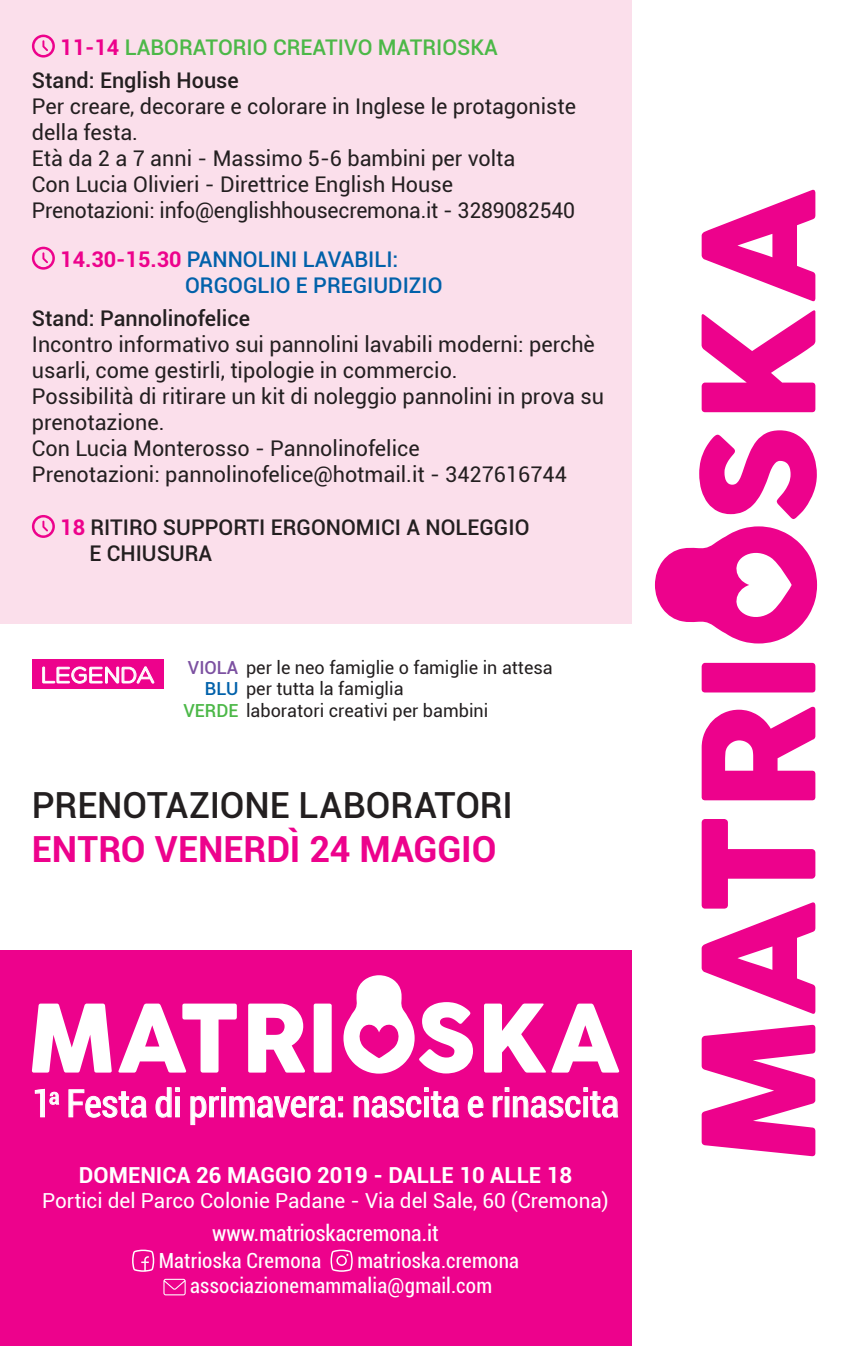
<style>
.page{position:relative;width:849px;height:1346px;background:#fff}
.page>*{position:absolute;margin:0;border:0;box-sizing:border-box;transform-origin:0 0}
.t1{font:condensed 38.02px "Roboto";letter-spacing:-.005em;color:#fff}
.t2{font:500 36px "Roboto";letter-spacing:-.005em;color:#231f20}
.t3{font:700 36px "Roboto";color:#ed028c}
.t4{font:24.75px "Hero";color:#fff}
.t5{font:700 22.05px "Roboto";color:#fff}
.t6{font:condensed 22.05px "Roboto";color:#fff}
.t7{font:21.6px/25.9px "Roboto";color:#231f20}
.t8{font:500 21.6px "Roboto";color:#231f20}
.t9{font:500 21.6px "Roboto";color:#0161aa}
.t10{font:500 21.6px "Roboto";color:#4cb848}
.t11{font:condensed 20.93px "Roboto";letter-spacing:.01em;color:#fff}
.t12{font:20.7px "Roboto";color:#fff}
.t13{font:18px "Roboto";color:#231f20}
.s1{font-weight:700;color:#ed028c}
.s2{font-weight:500;color:#7c51a1}
.s3{font-weight:500;color:#0161aa}
.s4{font-weight:500;color:#4cb848}
</style>
<div class="page">
<div style="left:0;top:0;width:631px;height:624px;background:#fbdfeb"></div>
<svg style="left:32px;top:35px;width:23px;height:23px"></svg>
<svg style="left:32px;top:247px;width:23px;height:23px"></svg>
<svg style="left:32px;top:515px;width:23px;height:23px"></svg>
<div style="left:0;top:950px;width:631px;height:396px;background:#ed028c"></div>
<div style="left:32px;top:659px;width:131px;height:30px;background:#ed028c"></div>
<svg style="left:42px;top:666px;width:112px;height:18px"></svg>
<svg style="left:118px;top:1003px;width:119px;height:69px"></svg>
<svg style="left:248px;top:1003px;width:57px;height:69px"></svg>
<svg style="left:313px;top:1003px;width:18px;height:69px"></svg>
<svg style="left:32px;top:1003px;width:80px;height:69px"></svg>
<svg style="left:484px;top:1003px;width:61px;height:69px"></svg>
<svg style="left:551px;top:1003px;width:68px;height:69px"></svg>
<svg style="left:343px;top:975px;width:130px;height:98px"></svg>
<svg style="left:34px;top:1088px;width:26px;height:30px"></svg>
<svg style="left:68px;top:1089px;width:79px;height:29px"></svg>
<svg style="left:155px;top:1087px;width:24px;height:31px"></svg>
<svg style="left:190px;top:1088px;width:152px;height:38px"></svg>
<svg style="left:353px;top:1088px;width:106px;height:30px"></svg>
<svg style="left:467px;top:1095px;width:17px;height:23px"></svg>
<svg style="left:492px;top:1088px;width:126px;height:30px"></svg>
<svg style="left:132px;top:1249px;width:23px;height:23px"></svg>
<svg style="left:330px;top:1249px;width:23px;height:23px"></svg>
<svg style="left:163px;top:1279px;width:23px;height:16px"></svg>
<svg style="left:701px;top:819px;width:114px;height:195px"></svg>
<svg style="left:701px;top:707px;width:114px;height:93px"></svg>
<div style="left:701px;top:663px;width:114px;height:29px;background:#ed028c"></div>
<svg style="left:701px;top:1025px;width:114px;height:131px"></svg>
<svg style="left:699px;top:430px;width:117px;height:89px"></svg>
<svg style="left:701px;top:310px;width:114px;height:102px"></svg>
<svg style="left:701px;top:190px;width:114px;height:111px"></svg>
<svg style="left:654px;top:526px;width:162px;height:117px"></svg>
<p class="t10" style="left:60px;top:32px;width:439px"><span class="s1">11-14</span> LABORATORIO CREATIVO MATRIOSKA</p>
<p class="t8" style="left:32px;top:66px;width:208px">Stand: English House</p>
<p class="t7" style="left:32px;top:93px;width:545px">Per creare, decorare e colorare in Inglese le protagoniste della festa.</p>
<p class="t7" style="left:32px;top:145px;width:485px">Età da 2 a 7 anni - Massimo 5-6 bambini per volta</p>
<p class="t7" style="left:32px;top:171px;width:422px">Con Lucia Olivieri - Direttrice English House</p>
<p class="t7" style="left:32px;top:197px;width:544px">Prenotazioni: info@englishhousecremona.it - 3289082540</p>
<p class="t9" style="left:60px;top:244px;width:339px"><span class="s1">14.30-15.30</span> PANNOLINI LAVABILI:</p>
<p class="t9" style="left:185px;top:270px;width:259px">ORGOGLIO E PREGIUDIZIO</p>
<p class="t8" style="left:32px;top:304px;width:219px">Stand: Pannolinofelice</p>
<p class="t7" style="left:32px;top:331px;width:564px">Incontro informativo sui pannolini lavabili moderni: perchè usarli, come gestirli, tipologie in commercio.</p>
<p class="t7" style="left:32px;top:383px;width:573px">Possibilità di ritirare un kit di noleggio pannolini in prova su prenotazione.</p>
<p class="t7" style="left:32px;top:435px;width:389px">Con Lucia Monterosso - Pannolinofelice</p>
<p class="t7" style="left:32px;top:461px;width:536px">Prenotazioni: pannolinofelice@hotmail.it - 3427616744</p>
<p class="t8" style="left:60px;top:512px;width:470px"><span class="s1">18</span> RITIRO SUPPORTI ERGONOMICI A NOLEGGIO</p>
<p class="t8" style="left:89px;top:538px;width:124px">E CHIUSURA</p>
<p class="t4" style="left:41px;top:662px;width:115px">LEGENDA</p>
<p class="t13" style="left:188px;top:655px;width:366px"><span class="s2">VIOLA</span> per le neo famiglie o famiglie in attesa</p>
<p class="t13" style="left:205px;top:676px;width:200px"><span class="s3">BLU</span> per tutta la famiglia</p>
<p class="t13" style="left:183px;top:698px;width:306px"><span class="s4">VERDE</span> laboratori creativi per bambini</p>
<p class="t2" style="left:32px;top:780px;width:482px">PRENOTAZIONE LABORATORI</p>
<p class="t3" style="left:32px;top:823px;width:466px">ENTRO VENERDÌ 24 MAGGIO</p>
<p class="t1" style="left:32px;top:1077px;width:588px">1<sup>a</sup> Festa di primavera: nascita e rinascita</p>
<p class="t5" style="left:79px;top:1159px;width:494px">DOMENICA 26 MAGGIO 2019 - DALLE 10 ALLE 18</p>
<p class="t12" style="left:42px;top:1185px;width:568px">Portici del Parco Colonie Padane - Via del Sale, 60 (Cremona)</p>
<p class="t6" style="left:212px;top:1218px;width:228px">www.matrioskacremona.it</p>
<p class="t11" style="left:159px;top:1246px;width:164px">Matrioska Cremona</p>
<p class="t11" style="left:357px;top:1246px;width:163px">matrioska.cremona</p>
<p class="t11" style="left:190px;top:1271px;width:303px">associazionemammalia@gmail.com</p>
</div>
